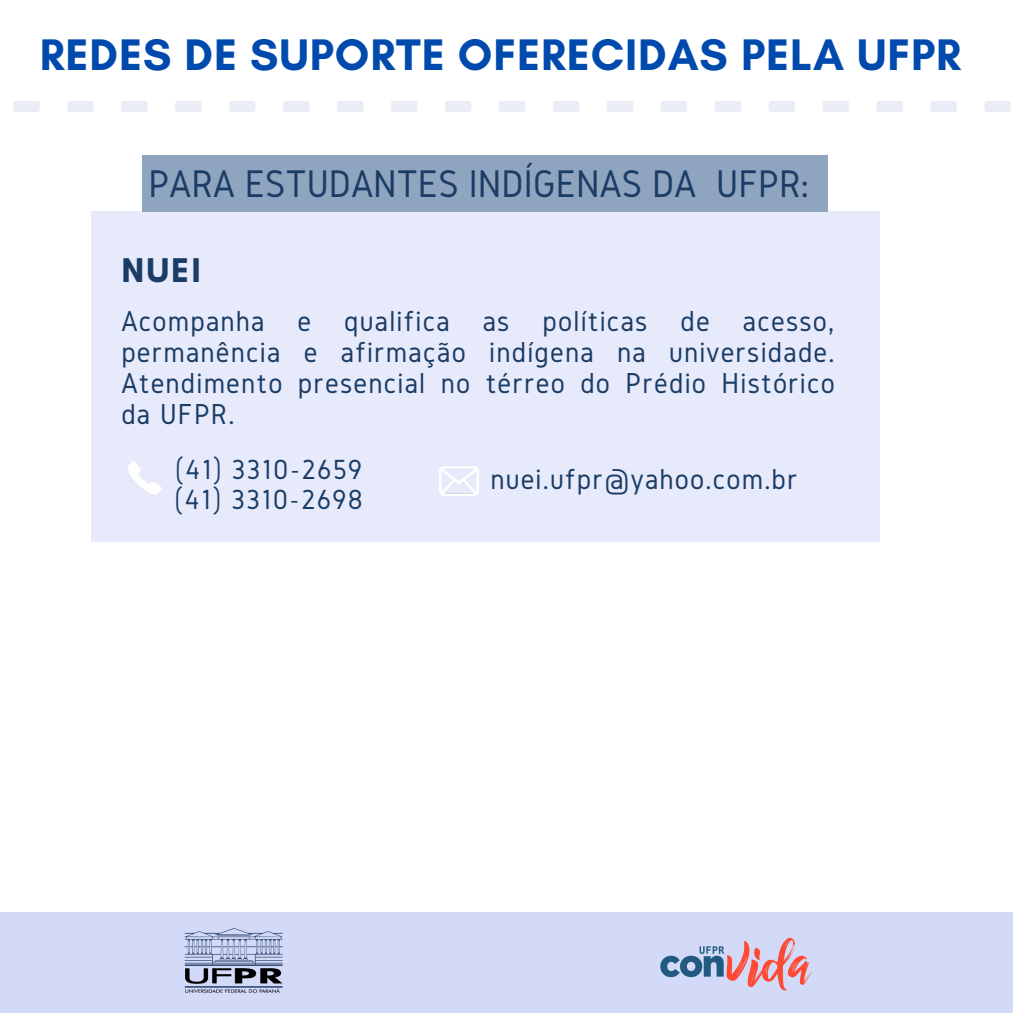
<style>
.page{position:relative;width:1013px;height:1013px;background:#fff}
.page>*{position:absolute;margin:0;border:0;box-sizing:border-box;transform-origin:0 0}
.t1{font:700 45px "Glacial Indifference";letter-spacing:.02em;color:#004aad}
.t2{font:40px "Gidole";color:#1b3c65}
.t3{font:700 35px "Glacial Indifference";color:#1b3c65}
.t4{font:30px/31px "Gidole";letter-spacing:.04em;color:#1b3c65;text-align:justify}
.t5{font:28.75px/30px "Gidole";letter-spacing:.04em;color:#1b3c65}
</style>
<div class="page">
<svg style="left:283px;top:101px;width:27px;height:11px"></svg>
<svg style="left:337px;top:101px;width:26px;height:11px"></svg>
<svg style="left:229px;top:101px;width:27px;height:11px"></svg>
<svg style="left:445px;top:101px;width:26px;height:11px"></svg>
<svg style="left:13px;top:101px;width:27px;height:11px"></svg>
<svg style="left:499px;top:101px;width:26px;height:11px"></svg>
<svg style="left:67px;top:101px;width:27px;height:11px"></svg>
<svg style="left:121px;top:101px;width:27px;height:11px"></svg>
<svg style="left:175px;top:101px;width:27px;height:11px"></svg>
<svg style="left:391px;top:101px;width:26px;height:11px"></svg>
<svg style="left:822px;top:101px;width:27px;height:11px"></svg>
<svg style="left:876px;top:101px;width:27px;height:11px"></svg>
<svg style="left:930px;top:101px;width:27px;height:11px"></svg>
<svg style="left:984px;top:101px;width:27px;height:11px"></svg>
<svg style="left:768px;top:101px;width:27px;height:11px"></svg>
<svg style="left:607px;top:101px;width:26px;height:11px"></svg>
<svg style="left:660px;top:101px;width:27px;height:11px"></svg>
<svg style="left:553px;top:101px;width:26px;height:11px"></svg>
<svg style="left:714px;top:101px;width:27px;height:11px"></svg>
<div style="left:0;top:911px;width:1012px;height:101px;background:#d3daf8"></div>
<div style="left:91px;top:211px;width:788px;height:330px;background:#e6eafb"></div>
<img style="left:439px;top:466px;width:40px;height:30px">
<img style="left:127px;top:461px;width:35px;height:34px">
<div style="left:142px;top:156px;width:686px;height:56px;background:#8fa4bf"></div>
<img style="left:184px;top:928px;width:99px;height:64px">
<img style="left:660px;top:937px;width:152px;height:53px">
<h1 class="t1" style="left:40px;top:27px;width:922px">REDES DE SUPORTE OFERECIDAS PELA UFPR</h1>
<h2 class="t2" style="left:149px;top:162px;width:661px">PARA ESTUDANTES INDÍGENAS DA UFPR:</h2>
<p class="t3" style="left:121px;top:249px;width:81px">NUEI</p>
<p class="t4" style="left:121px;top:305px;width:715px">Acompanha e qualifica as políticas de acesso, permanência e afirmação indígena na universidade.<br>Atendimento presencial no térreo do Prédio Histórico da UFPR.</p>
<p class="t5" style="left:174px;top:454px;width:190px">(41) 3310-2659 (41) 3310-2698</p>
<p class="t4" style="left:490px;top:462px;width:309px">nuei.ufpr@yahoo.com.br</p>
</div>
